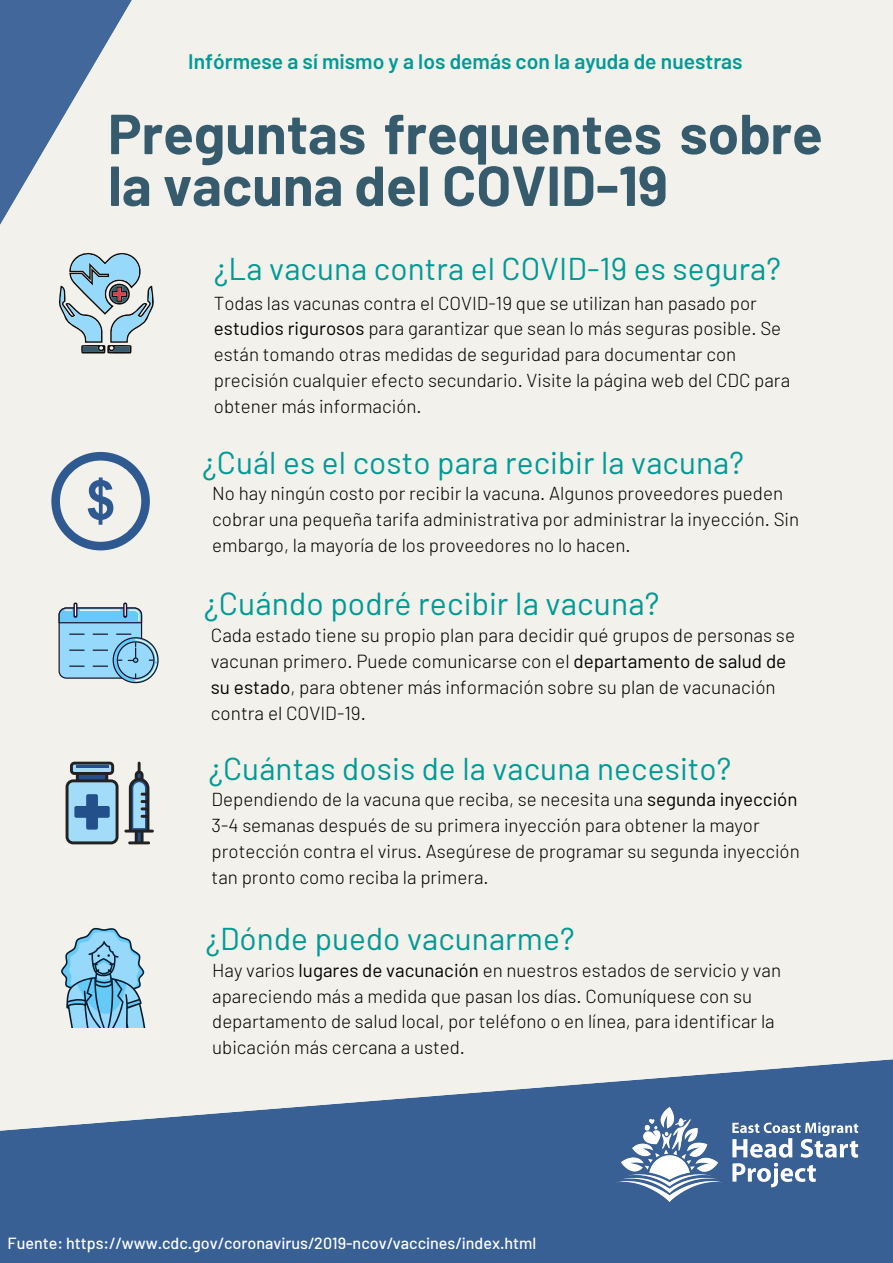
<style>
.page{position:relative;width:893px;height:1263px;background:#f2f1ec}
.page>*{position:absolute;margin:0;border:0;box-sizing:border-box;transform-origin:0 0}
.t1{font:700 56.25px/51.8px "Barlow";color:#365b6d}
.t2{font:31.8px "Barlow";letter-spacing:.005em;color:#009a94}
.t3{font:31.5px "Barlow";letter-spacing:.005em;color:#009a94}
.t4{font:600 21px "Barlow";color:#009a94}
.t5{font:300 18.98px/26.2px "Barlow";color:#000}
.t6{font:300 18.75px/25.9px "Barlow";color:#000}
.t7{font:500 16.12px "Barlow";color:#fff}
.s1{font-weight:400}
</style>
<div class="page">
<svg style="left:66px;top:762px;width:88px;height:82px"></svg>
<svg style="left:0;top:1059px;width:893px;height:204px;fill:#386095"></svg>
<svg style="left:61px;top:927px;width:85px;height:100px"></svg>
<svg style="left:0;top:0;width:154px;height:354px"></svg>
<svg style="left:51px;top:452px;width:99px;height:98px"></svg>
<img style="left:602px;top:1099px;width:275px;height:108px">
<div style="left:59px;top:608px;width:83px;height:70px;background:#96d9fb;border-radius:7px"></div>
<div style="left:59px;top:607px;width:83px;height:72px;border:1px solid #17142b;border-radius:7px"></div>
<svg style="left:70px;top:633px;width:14px;height:2px"></svg>
<svg style="left:70px;top:649px;width:14px;height:2px"></svg>
<svg style="left:70px;top:665px;width:14px;height:2px"></svg>
<svg style="left:93px;top:633px;width:66px;height:50px"></svg>
<svg style="left:58px;top:605px;width:85px;height:19px;background:#74afcd"></svg>
<p class="t4" style="left:188px;top:48px;width:556px">Infórmese a sí mismo y a los demás con la ayuda de nuestras</p>
<p class="t1" style="left:108px;top:106px;width:716px">Preguntas frequentes sobre la vacuna del COVID-19</p>
<p class="t3" style="left:214px;top:248px;width:568px">¿La vacuna contra el COVID-19 es segura?</p>
<p class="t6" style="left:214px;top:289px;width:578px">Todas las vacunas contra el COVID-19 que se utilizan han pasado por <span class="s1">estudios rigurosos</span> para garantizar que sean lo más seguras posible. Se están tomando otras medidas de seguridad para documentar con precisión cualquier efecto secundario. Visite la página web del CDC para obtener más información.</p>
<p class="t3" style="left:202px;top:443px;width:543px">¿Cuál es el costo para recibir la vacuna?</p>
<p class="t6" style="left:212px;top:480px;width:588px">No hay ningún costo por recibir la vacuna. Algunos proveedores pueden cobrar una pequeña tarifa administrativa por administrar la inyección. Sin embargo, la mayoría de los proveedores no lo hacen.</p>
<p class="t2" style="left:204px;top:583px;width:457px">¿Cuándo podré recibir la vacuna?</p>
<p class="t5" style="left:211px;top:621px;width:586px">Cada estado tiene su propio plan para decidir qué grupos de personas se vacunan primero. Puede comunicarse con el <span class="s1">departamento de salud de su estado</span>, para obtener más información sobre su plan de vacunación contra el COVID-19.</p>
<p class="t3" style="left:208px;top:748px;width:524px">¿Cuántas dosis de la vacuna necesito?</p>
<p class="t6" style="left:212px;top:785px;width:589px">Dependiendo de la vacuna que reciba, se necesita una <span class="s1">segunda inyección </span>3-4 semanas después de su primera inyección para obtener la mayor protección contra el virus. Asegúrese de programar su segunda inyección tan pronto como reciba la primera.</p>
<p class="t3" style="left:205px;top:919px;width:371px">¿Dónde puedo vacunarme?</p>
<p class="t6" style="left:212px;top:956px;width:570px">Hay varios <span class="s1">lugares de vacunación</span> en nuestros estados de servicio y van apareciendo más a medida que pasan los días. Comuníquese con su departamento de salud local, por teléfono o en línea, para identificar la ubicación más cercana a usted.</p>
<p class="t7" style="left:8px;top:1233px;width:530px">Fuente: https://www.cdc.gov/coronavirus/2019-ncov/vaccines/index.html</p>
</div>
